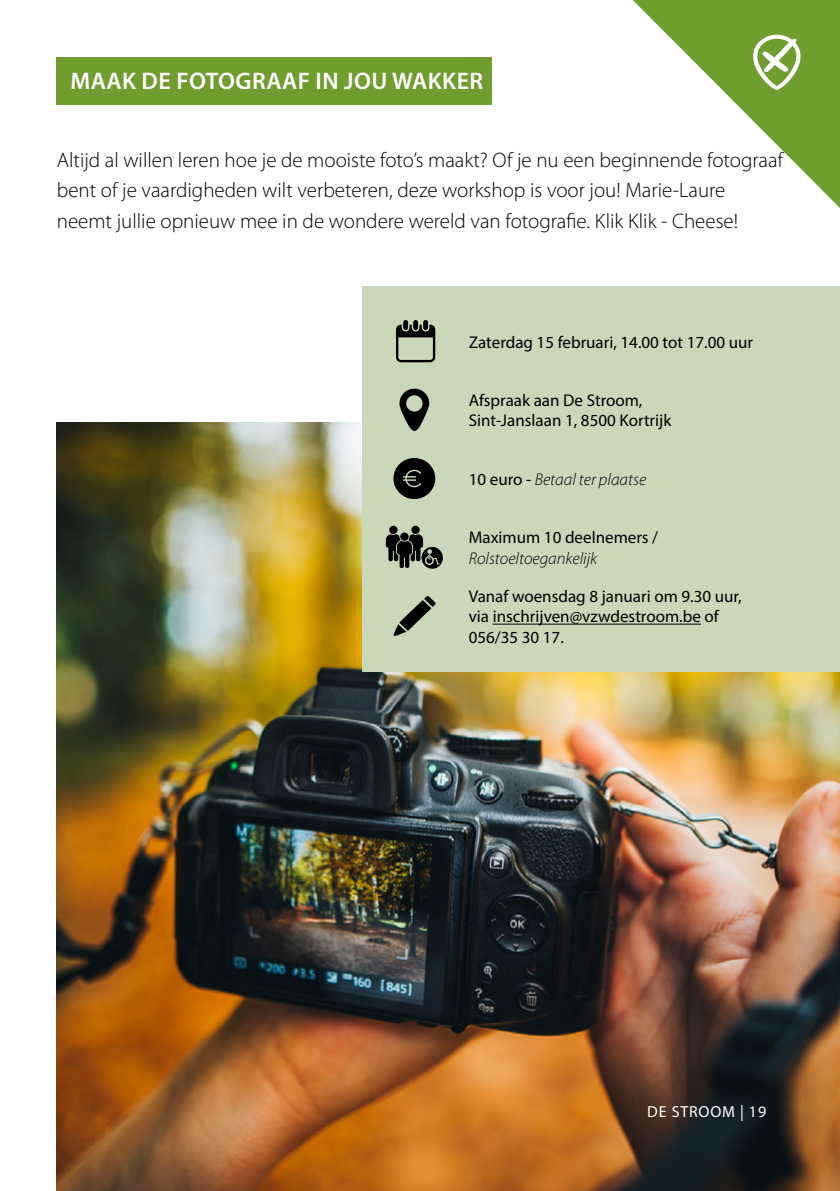
<style>
.page{position:relative;width:840px;height:1191px;background:#fff}
.page>*{position:absolute;margin:0;border:0;box-sizing:border-box;transform-origin:0 0}
.t1{font:600 24px "Myriad Pro";letter-spacing:.02em;color:#fff}
.t2{font:300 21px/30px "Myriad Pro";color:#000}
.t3{font:17px/20.4px "Myriad Pro";color:#000}
.t4{font:italic 300 17px "Myriad Pro";color:#000}
.t5{font:16px "Myriad Pro";letter-spacing:.05em;color:#fff}
.s1{font-weight:400;font-style:normal}
</style>
<div class="page">
<img style="left:57px;top:422px;width:782px;height:769px">
<div style="left:57px;top:57px;width:435px;height:47px;background:#6f9d2e"></div>
<svg style="left:633px;top:0;width:206px;height:207px"></svg>
<svg style="left:743px;top:34px;width:66px;height:56px"></svg>
<div style="left:362px;top:286px;width:477px;height:385px;background:#cad8ba"></div>
<svg style="left:396px;top:320px;width:39px;height:42px"></svg>
<svg style="left:399px;top:388px;width:30px;height:43px"></svg>
<svg style="left:393px;top:458px;width:42px;height:41px"></svg>
<svg style="left:385px;top:526px;width:57px;height:43px"></svg>
<hr style="left:492px;top:623px;width:208px;height:1px;background:#000">
<svg style="left:393px;top:596px;width:42px;height:40px"></svg>
<p class="t1" style="left:70px;top:65px;width:414px">MAAK DE FOTOGRAAF IN JOU WAKKER</p>
<p class="t2" style="left:57px;top:145px;width:727px">Altijd al willen leren hoe je de mooiste foto’s maakt? Of je nu een beginnende fotograaf bent of je vaardigheden wilt verbeteren, deze workshop is voor jou! Marie-Laure neemt jullie opnieuw mee in de wondere wereld van fotografie. Klik Klik - Cheese!</p>
<p class="t3" style="left:468px;top:331px;width:286px">Zaterdag 15 februari, 14.00 tot 17.00 uur</p>
<p class="t3" style="left:468px;top:390px;width:204px">Afspraak aan De Stroom,<br>Sint-Janslaan 1, 8500 Kortrijk</p>
<p class="t4" style="left:468px;top:469px;width:179px"><span class="s1">10 euro -</span> Betaal ter plaatse</p>
<p class="t3" style="left:468px;top:527px;width:191px">Maximum 10 deelnemers /</p>
<p class="t4" style="left:468px;top:548px;width:130px">Rolstoeltoegankelijk</p>
<p class="t3" style="left:468px;top:586px;width:274px">Vanaf woensdag 8 januari om 9.30 uur, via inschrijven@vzwdestroom.be of<br>056/35 30 17.</p>
<p class="t5" style="left:647px;top:1101px;width:120px">DE STROOM | 19</p>
</div>
